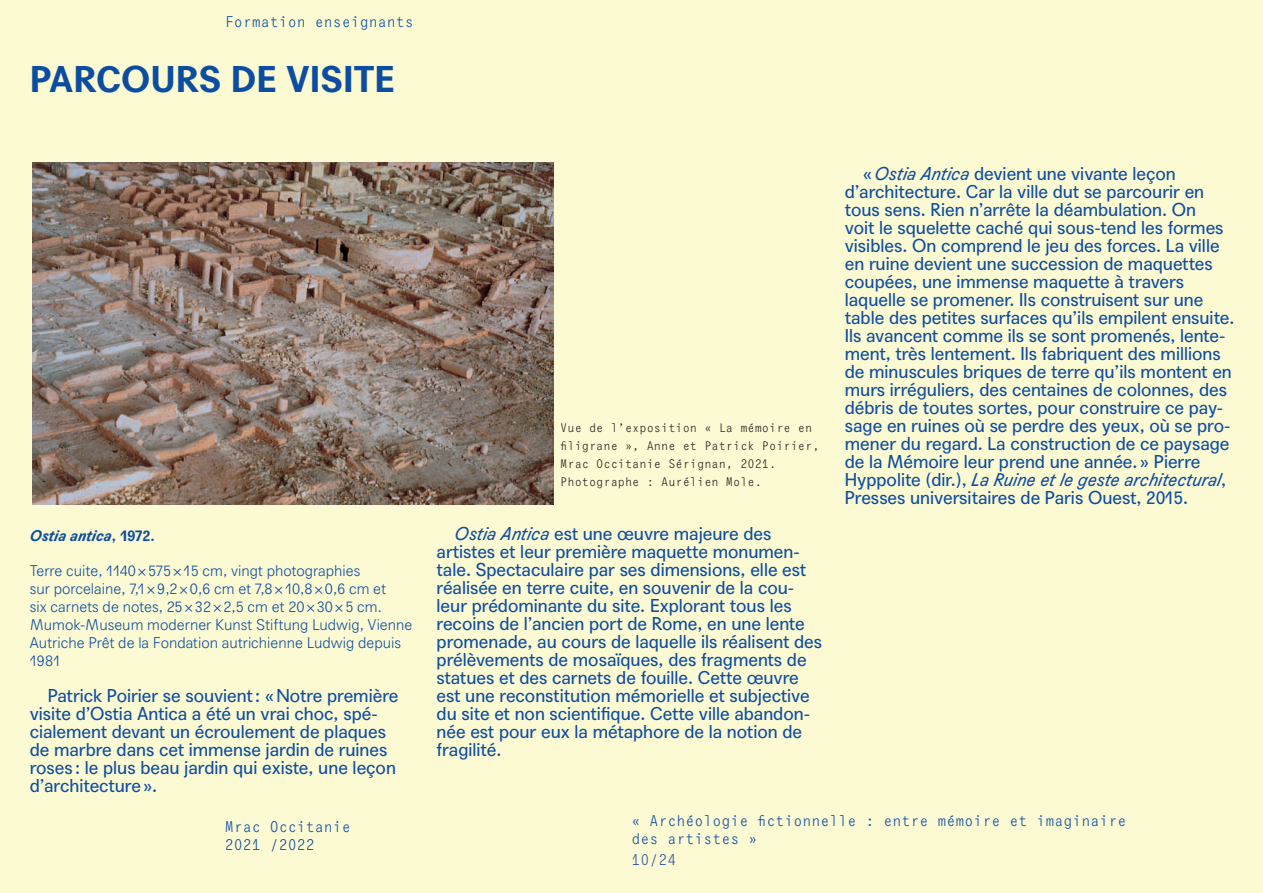
<style>
.page{position:relative;width:1263px;height:893px;background:#fcfad2}
.page>*{position:absolute;margin:0;border:0;box-sizing:border-box;transform-origin:0 0}
.t1{font:700 36px "Agipo";color:#0d4da1}
.t2{font:18px/18px "Agipo";color:#0d4da1}
.t3{font:300 15px/18px "Agipo";color:#0d4da1}
.t4{font:15px/18px "Agipo Mono";color:#0d4da1}
.t5{font:italic 700 15px "Agipo";color:#0d4da1}
.t6{font:15px "Agipo Mono";color:#2e55a4}
.t7{font:12px/18px "Agipo Mono";color:#231f20}
.s1{font-style:normal}
.s2{font-style:italic}
</style>
<div class="page">
<img style="left:32px;top:162px;width:522px;height:342px">
<p class="t4" style="left:225px;top:11px;width:191px">Formation enseignants</p>
<h1 class="t1" style="left:30px;top:51px;width:367px">PARCOURS DE VISITE</h1>
<p class="t5" style="left:30px;top:524px;width:126px">Ostia antica<span class="s1">, 1972.</span></p>
<p class="t3" style="left:30px;top:560px;width:384px">Terre cuite, 1140×575×15 cm, vingt photographies<br>sur porcelaine, 7,1×9,2×0,6 cm et 7,8×10,8×0,6 cm et<br>six carnets de notes, 25×32×2,5 cm et 20×30×5 cm.<br>Mumok-Museum moderner Kunst Stiftung Ludwig, Vienne Autriche Prêt de la Fondation autrichienne Ludwig depuis 1981</p>
<p class="t2" style="left:30px;top:685px;width:370px;text-indent:18px">Patrick Poirier se souvient: «Notre première visite d’Ostia Antica a été un vrai choc, spé&shy;cialement devant un écroulement de plaques de marbre dans cet immense jardin de ruines roses : le plus beau jardin qui existe, une leçon d’architecture».</p>
<p class="t4" style="left:225px;top:817px;width:127px">Mrac Occitanie<br>2021 /2022</p>
<p class="t7" style="left:560px;top:418px;width:261px">Vue de l’exposition « La mémoire en filigrane », Anne et Patrick Poirier, Mrac Occitanie Sérignan, 2021.<br>Photographe : Aurélien Mole.</p>
<p class="t2" style="left:437px;top:523px;width:387px;text-indent:18px"><span class="s2">Ostia Antica</span> est une œuvre majeure des artistes et leur première maquette monumen&shy;tale. Spectaculaire par ses dimensions, elle est réalisée en terre cuite, en souvenir de la cou&shy;leur prédominante du site. Explorant tous les recoins de l’ancien port de Rome, en une lente promenade, au cours de laquelle ils réalisent des prélèvements de mosaïques, des fragments de statues et des carnets de fouille. Cette œuvre est une reconstitution mémorielle et subjective du site et non scientifique. Cette ville abandon&shy;née est pour eux la métaphore de la notion de fragilité.</p>
<p class="t2" style="left:845px;top:163px;width:391px;text-indent:18px">«<span class="s2">Ostia Antica</span> devient une vivante leçon d’architecture. Car la ville dut se parcourir en tous sens. Rien n’arrête la déambulation. On<br>voit le squelette caché qui sous-tend les formes visibles. On comprend le jeu des forces. La ville en ruine devient une succession de maquettes coupées, une immense maquette à travers laquelle se promener. Ils construisent sur une table des petites surfaces qu’ils empilent ensuite.<br>Ils avancent comme ils se sont promenés, lente&shy;ment, très lentement. Ils fabriquent des millions de minuscules briques de terre qu’ils montent en murs irréguliers, des centaines de colonnes, des débris de toutes sortes, pour construire ce pay&shy;sage en ruines où se perdre des yeux, où se pro&shy;mener du regard. La construction de ce paysage de la Mémoire leur prend une année.» Pierre Hyppolite (dir.), <span class="s2">La Ruine et le geste architectural</span>, Presses universitaires de Paris Ouest, 2015.</p>
<p class="t4" style="left:631px;top:810px;width:497px">« Archéologie fictionnelle : entre mémoire et imaginaire des artistes »</p>
<p class="t6" style="left:631px;top:848px;width:46px">10/24</p>
</div>
